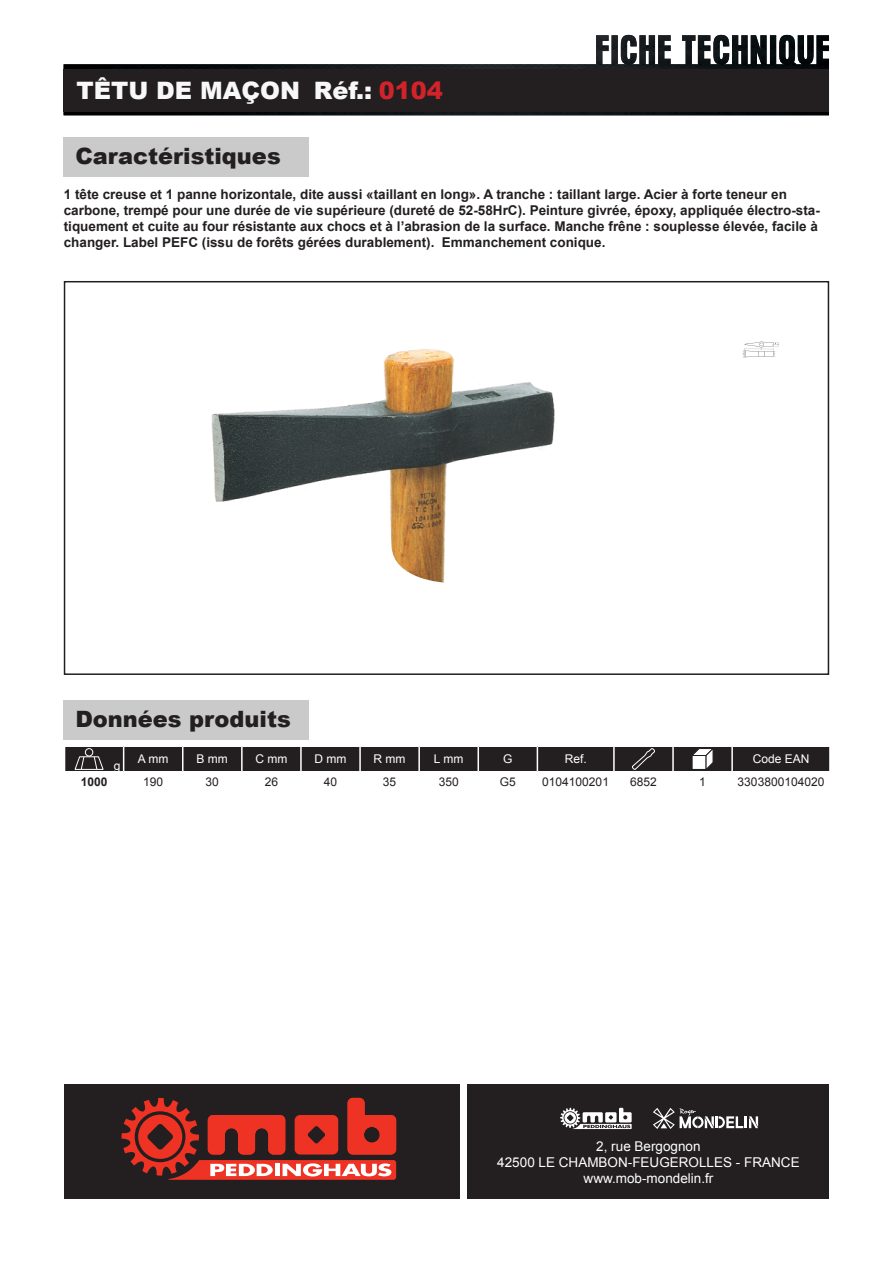
<style>
.page{position:relative;width:893px;height:1263px;background:#fff}
.page>*{position:absolute;margin:0;border:0;box-sizing:border-box;transform-origin:0 0}
.t1{font:900 24px "Arial";color:#f8f8f9}
.t2{font:900 22.5px "Arial";color:#231f20}
.t3{font:700 13.5px/16.2px "Arial";color:#231f20}
.t4{font:13.5px/16.4px "Arial";color:#fff;text-align:center}
.t5{font:12px "Arial";color:#231f20}
.t6{font:12px "Arial";color:#fff}
.t7{font:700 12px "Arial";color:#231f20}
.s1{color:#d2232a}
</style>
<div class="page">
<img style="left:64px;top:35px;width:765px;height:80px">
<div style="left:64px;top:1084px;width:395px;height:115px;background:#231f20"></div>
<div style="left:468px;top:1084px;width:361px;height:115px;background:#231f20"></div>
<svg style="left:560px;top:1108px;width:72px;height:21px"></svg>
<svg style="left:653px;top:1108px;width:105px;height:21px"></svg>
<div style="left:64px;top:69px;width:765px;height:43px;background:#231f20"></div>
<div style="left:64px;top:137px;width:245px;height:40px;background:#cacacb"></div>
<div style="left:64px;top:281px;width:765px;height:394px;border:2px solid #231f20"></div>
<div style="left:64px;top:700px;width:245px;height:39px;background:#cacacb"></div>
<svg style="left:65px;top:746px;width:765px;height:26px;background:#3e3a3b"></svg>
<img style="left:211px;top:349px;width:344px;height:234px">
<img style="left:742px;top:342px;width:36px;height:16px">
<svg style="left:121px;top:1098px;width:275px;height:82px"></svg>
<h1 class="t1" style="left:76px;top:73px;width:368px">TÊTU DE MAÇON Réf.: <span class="s1">0104</span></h1>
<h2 class="t2" style="left:75px;top:140px;width:207px">Caractéristiques</h2>
<p class="t3" style="left:64px;top:186px;width:757px">1 tête creuse et 1 panne horizontale, dite aussi «taillant en long». A tranche : taillant large. Acier à forte teneur en carbone, trempé pour une durée de vie supérieure (dureté de 52-58HrC). Peinture givrée, époxy, appliquée électro-sta&shy;tiquement et cuite au four résistante aux chocs et à l’abrasion de la surface. Manche frêne : souplesse élevée, facile à changer. Label PEFC (issu de forêts gérées durablement). Emmanchement conique.</p>
<h2 class="t2" style="left:75px;top:702px;width:217px">Données produits</h2>
<p class="t6" style="left:114px;top:757px;width:8px">g</p>
<p class="t6" style="left:138px;top:751px;width:32px">A mm</p>
<p class="t6" style="left:197px;top:751px;width:33px">B mm</p>
<p class="t6" style="left:255px;top:751px;width:33px">C mm</p>
<p class="t6" style="left:315px;top:751px;width:33px">D mm</p>
<p class="t6" style="left:374px;top:751px;width:33px">R mm</p>
<p class="t6" style="left:434px;top:751px;width:31px">L mm</p>
<p class="t6" style="left:503px;top:751px;width:11px">G</p>
<p class="t6" style="left:565px;top:751px;width:24px">Ref.</p>
<p class="t6" style="left:753px;top:751px;width:58px">Code EAN</p>
<p class="t7" style="left:81px;top:774px;width:28px">1000</p>
<p class="t5" style="left:143px;top:774px;width:22px">190</p>
<p class="t5" style="left:206px;top:774px;width:15px">30</p>
<p class="t5" style="left:265px;top:774px;width:15px">26</p>
<p class="t5" style="left:324px;top:774px;width:15px">40</p>
<p class="t5" style="left:383px;top:774px;width:15px">35</p>
<p class="t5" style="left:439px;top:774px;width:22px">350</p>
<p class="t5" style="left:500px;top:774px;width:18px">G5</p>
<p class="t5" style="left:542px;top:774px;width:68px">0104100201</p>
<p class="t5" style="left:630px;top:774px;width:28px">6852</p>
<p class="t5" style="left:699px;top:774px;width:8px">1</p>
<p class="t5" style="left:738px;top:774px;width:88px">3303800104020</p>
<p class="t4" style="left:497px;top:1138px;width:304px">2, rue Bergognon<br>42500 LE CHAMBON-FEUGEROLLES - FRANCE www.mob-mondelin.fr</p>
</div>
